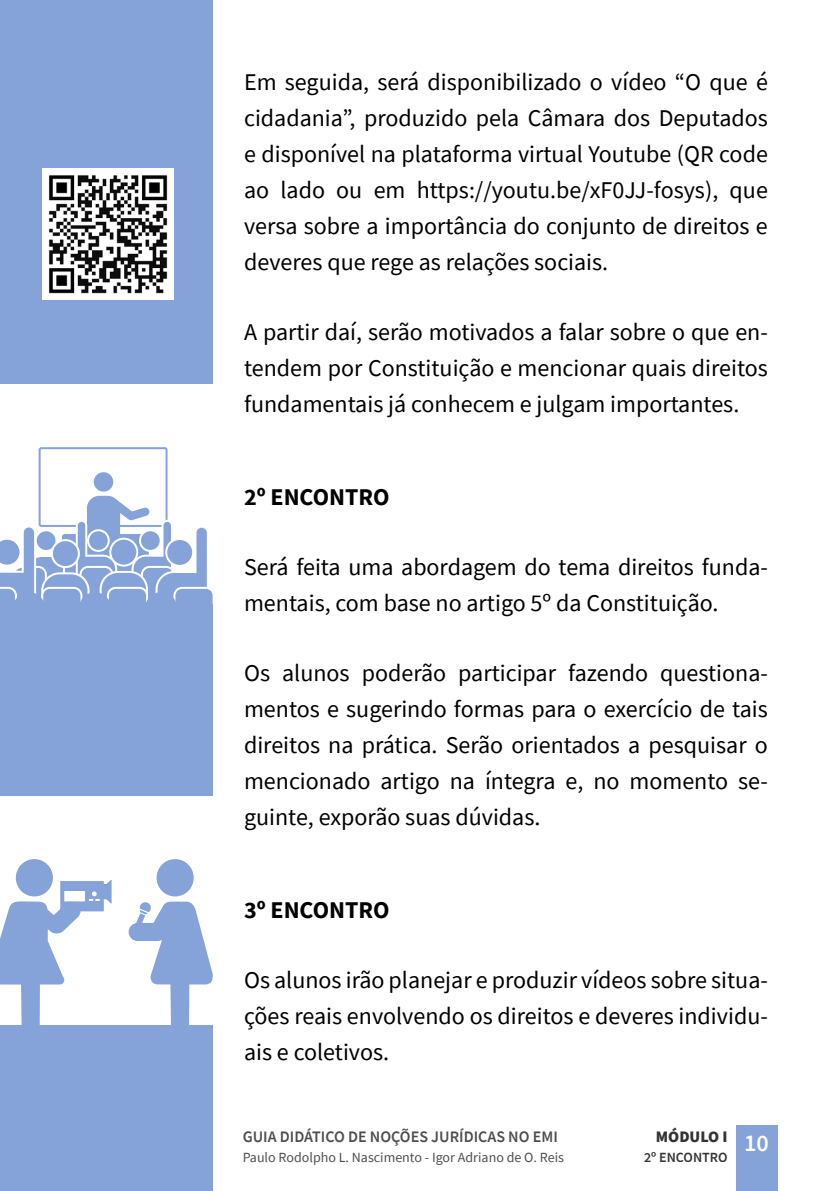
<style>
.page{position:relative;width:840px;height:1191px;background:#fff}
.page>*{position:absolute;margin:0;border:0;box-sizing:border-box;transform-origin:0 0}
.t1{font:24px/36px "Source Sans Pro";color:#000;text-align:justify}
.t2{font:700 24px "Source Sans Pro";color:#000}
.t3{font:600 24px "Source Sans Pro";color:#fff}
.t4{font:600 16px "Source Sans Pro";color:#000}
.t5{font:900 16px "Source Sans Pro";color:#000}
.t6{font:14px "Source Sans Pro";color:#000}
.t7{font:600 14px "Source Sans Pro";color:#000}
</style>
<div class="page">
<div style="left:735px;top:1125px;width:42px;height:66px;background:#85a3d9"></div>
<div style="left:0;top:0;width:213px;height:1191px;background:#85a3d9"></div>
<div style="left:0;top:797px;width:240px;height:228px;background:#fff"></div>
<div style="left:0;top:384px;width:240px;height:235px;background:#fff"></div>
<div style="left:14px;top:857px;width:41px;height:41px;background:#85a3d9;border-radius:50%"></div>
<div style="left:12px;top:855px;width:45px;height:45px;border:4px solid #fff;border-radius:50%"></div>
<svg style="left:0;top:879px;width:111px;height:146px"></svg>
<div style="left:154px;top:857px;width:41px;height:41px;background:#85a3d9;border-radius:50%"></div>
<div style="left:152px;top:855px;width:45px;height:45px;border:4px solid #fff;border-radius:50%"></div>
<svg style="left:128px;top:901px;width:85px;height:124px"></svg>
<div style="left:174px;top:588px;width:39px;height:45px;background:#85a3d9;border-radius:8px"></div>
<div style="left:173px;top:587px;width:41px;height:47px;border:2px solid #fff;border-radius:8px"></div>
<div style="left:0;top:604px;width:213px;height:37px;background:#85a3d9"></div>
<svg style="left:0;top:447px;width:210px;height:157px"></svg>
<img style="left:43px;top:169px;width:130px;height:130px">
<div style="left:213px;top:575px;width:16px;height:616px;background:#fff"></div>
<p class="t1" style="left:244px;top:64px;width:525px">Em seguida, será disponibilizado o vídeo “O que é cidadania”, produzido pela Câmara dos Deputados e disponível na plataforma virtual Youtube (QR code ao lado ou em https://youtu.be/xF0JJ-fosys), que versa sobre a importância do conjunto de direitos e deveres que rege as relações sociais.</p>
<p class="t1" style="left:244px;top:314px;width:525px">A partir daí, serão motivados a falar sobre o que en&shy;tendem por Constituição e mencionar quais direitos fundamentais já conhecem e julgam importantes.</p>
<p class="t2" style="left:244px;top:480px;width:147px">2º ENCONTRO</p>
<p class="t1" style="left:244px;top:549px;width:525px">Será feita uma abordagem do tema direitos funda&shy;mentais, com base no artigo 5º da Constituição.</p>
<p class="t1" style="left:244px;top:655px;width:525px">Os alunos poderão participar fazendo questiona&shy;mentos e sugerindo formas para o exercício de tais direitos na prática. Serão orientados a pesquisar o mencionado artigo na íntegra e, no momento se&shy;guinte, exporão suas dúvidas.</p>
<p class="t2" style="left:244px;top:893px;width:147px">3º ENCONTRO</p>
<p class="t1" style="left:244px;top:961px;width:525px">Os alunos irão planejar e produzir vídeos sobre situa&shy;ções reais envolvendo os direitos e deveres individu&shy;ais e coletivos.</p>
<p class="t4" style="left:242px;top:1125px;width:316px">GUIA DIDÁTICO DE NOÇÕES JURÍDICAS NO EMI</p>
<p class="t6" style="left:242px;top:1148px;width:323px">Paulo Rodolpho L. Nascimento - Igor Adriano de O. Reis</p>
<p class="t5" style="left:655px;top:1125px;width:73px">MÓDULO I</p>
<p class="t7" style="left:643px;top:1147px;width:85px">2º ENCONTRO</p>
<p class="t3" style="left:743px;top:1127px;width:26px">10</p>
</div>
